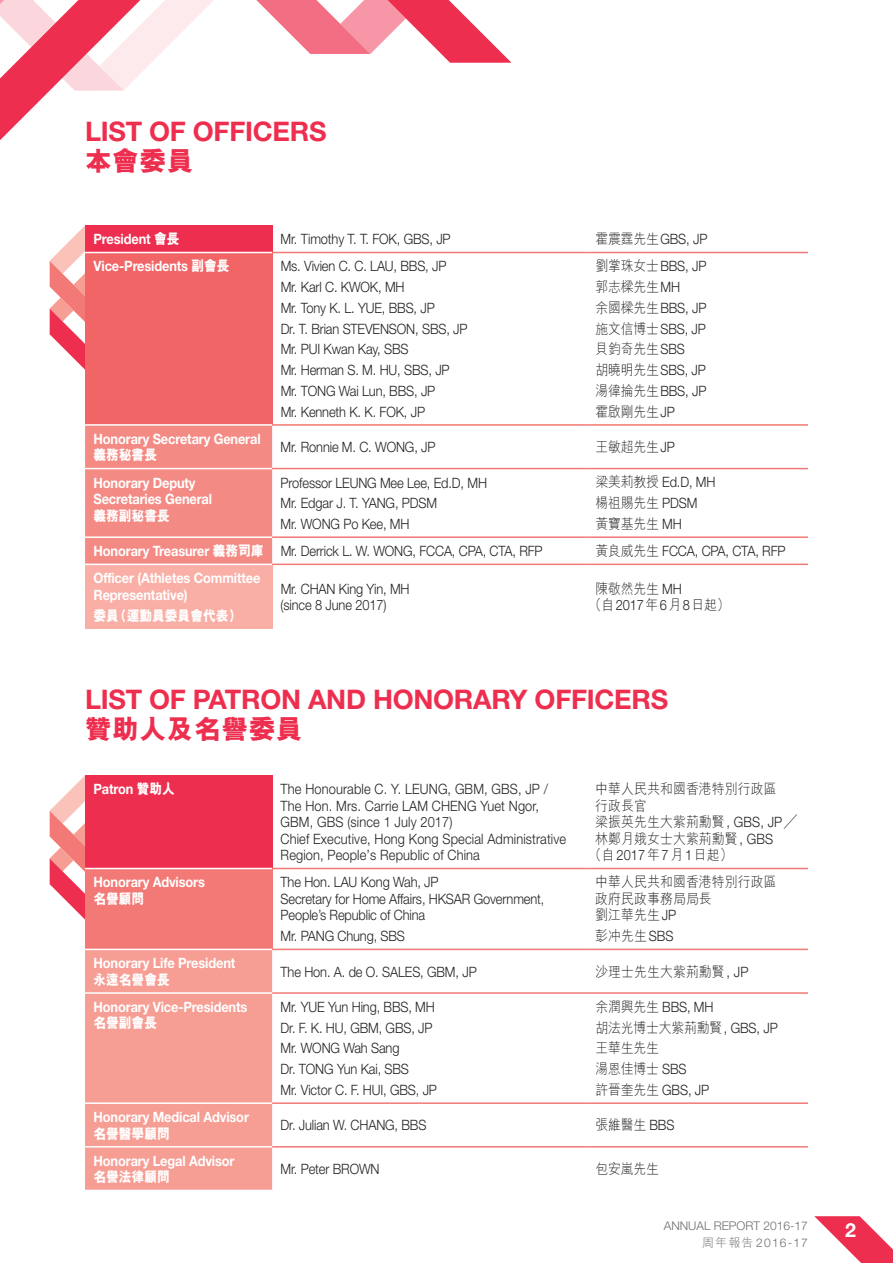
<style>
.page{position:relative;width:893px;height:1263px;background:#fff}
.page>*{position:absolute;margin:0;border:0;box-sizing:border-box;transform-origin:0 0}
.t1{font:700 27px "Helvetica Neue LT Std";letter-spacing:-.01em;color:#ee2e4e}
.t2{font:800 27px "M Hei HK";letter-spacing:.01em;color:#ee2e4e}
.t3{font:700 19.5px "Helvetica Neue LT Std";color:#fff}
.t4{font:300 14.25px/20.7px "Helvetica Neue LT Std";letter-spacing:-.01em;color:#231f20;scale:.9 1}
.t5{font:700 14.25px/16.5px "Helvetica Neue LT Std";letter-spacing:-.01em;color:#fff;scale:.9 1}
.t6{font:300 14.25px/16.5px "M Hei HK";letter-spacing:.01em;color:#231f20;scale:.9 1}
.t7{font:300 14.25px/16.5px "Helvetica Neue LT Std";letter-spacing:.01em;color:#231f20;scale:.9 1}
.t8{font:800 14.25px "M Hei HK";letter-spacing:-.01em;color:#fff;scale:.9 1}
.t9{font:300 14.25px/20.7px "M Hei HK";letter-spacing:-.01em;color:#231f20;scale:.9 1}
.t10{font:300 12px/16.5px "Helvetica Neue LT Std";color:#6c6d70;text-align:right}
.s1{font-family:"M Hei HK";font-weight:800}
.s2{font-family:"M Hei HK"}
.s3{font-family:"Helvetica Neue LT Std"}
.s4{font-weight:700;color:#fff}
.s5{font-family:"M Hei HK";font-weight:800;color:#fff}
.s6{font-family:"Helvetica Neue"}
</style>
<div class="page">
<svg style="left:0;top:0;width:511px;height:140px"></svg>
<svg style="left:814px;top:1216px;width:79px;height:47px"></svg>
<div style="left:85px;top:225px;width:187px;height:27px;background:#ee2e4e"></div>
<div style="left:85px;top:252px;width:187px;height:173px;background:#f16567"></div>
<div style="left:85px;top:426px;width:187px;height:138px;background:#f48a84"></div>
<div style="left:85px;top:564px;width:187px;height:65px;background:#f9afa6"></div>
<hr style="left:85px;top:252px;width:187px;height:1px;background:#fff">
<hr style="left:85px;top:424px;width:187px;height:2px;background:#fff">
<hr style="left:272px;top:252px;width:315px;height:1px;background:#f27975">
<hr style="left:587px;top:252px;width:221px;height:1px;background:#f27975">
<hr style="left:272px;top:424px;width:315px;height:2px;background:#f27975">
<hr style="left:587px;top:424px;width:221px;height:2px;background:#f27975">
<hr style="left:85px;top:468px;width:187px;height:1px;background:#fff">
<hr style="left:85px;top:536px;width:187px;height:2px;background:#fff">
<hr style="left:85px;top:564px;width:187px;height:1px;background:#fff">
<hr style="left:272px;top:468px;width:315px;height:1px;background:#f27975">
<hr style="left:587px;top:468px;width:221px;height:1px;background:#f27975">
<hr style="left:272px;top:536px;width:315px;height:2px;background:#f27975">
<hr style="left:587px;top:536px;width:221px;height:2px;background:#f27975">
<hr style="left:272px;top:564px;width:315px;height:1px;background:#f27975">
<hr style="left:587px;top:564px;width:221px;height:1px;background:#f27975">
<svg style="left:50px;top:226px;width:35px;height:144px"></svg>
<div style="left:85px;top:775px;width:187px;height:93px;background:#ee2e4e"></div>
<div style="left:85px;top:868px;width:187px;height:81px;background:#f27975"></div>
<div style="left:85px;top:950px;width:187px;height:240px;background:#f69d94"></div>
<hr style="left:85px;top:868px;width:187px;height:1px;background:#fff">
<hr style="left:272px;top:868px;width:315px;height:1px;background:#f27975">
<hr style="left:587px;top:868px;width:221px;height:1px;background:#f27975">
<hr style="left:272px;top:949px;width:315px;height:1px;background:#f27975">
<hr style="left:587px;top:949px;width:221px;height:1px;background:#f27975">
<hr style="left:85px;top:992px;width:187px;height:2px;background:#fff">
<hr style="left:85px;top:1102px;width:187px;height:2px;background:#fff">
<hr style="left:85px;top:1146px;width:187px;height:1px;background:#fff">
<hr style="left:272px;top:992px;width:315px;height:2px;background:#f27975">
<hr style="left:587px;top:992px;width:221px;height:2px;background:#f27975">
<hr style="left:272px;top:1102px;width:315px;height:2px;background:#f27975">
<hr style="left:587px;top:1102px;width:221px;height:2px;background:#f27975">
<hr style="left:272px;top:1146px;width:315px;height:1px;background:#f27975">
<hr style="left:587px;top:1146px;width:221px;height:1px;background:#f27975">
<svg style="left:50px;top:775px;width:35px;height:144px"></svg>
<h1 class="t1" style="left:85px;top:115px;width:243px">LIST OF OFFICERS</h1>
<h1 class="t2" style="left:85px;top:148px;width:110px">本會委員</h1>
<p class="t5" style="left:94px;top:231px;width:97px">President <span class="s1">會長</span></p>
<p class="t4" style="left:281px;top:229px;width:190px">Mr. Timothy T. T. FOK, GBS, JP</p>
<p class="t4" style="left:595px;top:229px;width:126px"><span class="s2">霍震霆先生</span>GBS, JP</p>
<p class="t5" style="left:94px;top:258px;width:153px">Vice-Presidents <span class="s1">副會長</span></p>
<p class="t4" style="left:281px;top:256px;width:209px">Ms. Vivien C. C. LAU, BBS, JP<br>Mr. Karl C. KWOK, MH<br>Mr. Tony K. L. YUE, BBS, JP<br>Dr. T. Brian STEVENSON, SBS, JP<br>Mr. PUI Kwan Kay, SBS<br>Mr. Herman S. M. HU, SBS, JP<br>Mr. TONG Wai Lun, BBS, JP<br>Mr. Kenneth K. K. FOK, JP</p>
<p class="t4" style="left:595px;top:256px;width:125px"><span class="s2">劉掌珠女士</span>BBS, JP</p>
<p class="t6" style="left:595px;top:278px;width:96px">郭志樑先生<span class="s3">MH</span></p>
<p class="t4" style="left:595px;top:297px;width:125px"><span class="s2">余國樑先生</span>BBS, JP<span class="s2">施文信博士</span>SBS, JP</p>
<p class="t6" style="left:595px;top:341px;width:101px">貝鈞奇先生<span class="s3">SBS</span></p>
<p class="t4" style="left:595px;top:359px;width:125px"><span class="s2">胡曉明先生</span>SBS, JP<span class="s2">湯徫掄先生</span>BBS, JP</p>
<p class="t6" style="left:595px;top:403px;width:90px">霍啟剛先生<span class="s3">JP</span></p>
<p class="t5" style="left:94px;top:430px;width:187px">Honorary Secretary General</p>
<p class="t8" style="left:94px;top:448px;width:72px">義務秘書長</p>
<p class="t5" style="left:94px;top:474px;width:133px">Honorary Deputy<br>Secretaries General</p>
<p class="t8" style="left:94px;top:508px;width:86px">義務副秘書長</p>
<p class="t4" style="left:281px;top:436px;width:174px">Mr. Ronnie M. C. WONG, JP</p>
<p class="t6" style="left:595px;top:438px;width:90px">王敏超先生<span class="s3">JP</span></p>
<p class="t4" style="left:281px;top:472px;width:231px">Professor LEUNG Mee Lee, Ed.D, MH<br>Mr. Edgar J. T. YANG, PDSM<br>Mr. WONG Po Kee, MH</p>
<p class="t4" style="left:595px;top:472px;width:135px"><span class="s2">梁美莉教授</span> Ed.D, MH</p>
<p class="t9" style="left:595px;top:492px;width:115px">楊祖賜先生 <span class="s3">PDSM</span>黃寶基先生 <span class="s3">MH</span></p>
<p class="t4" style="left:94px;top:540px;width:500px"><span class="s4">Honorary Treasurer</span> <span class="s5">義務司庫</span> Mr. Derrick L. W. WONG, FCCA, CPA, CTA, RFP</p>
<p class="t4" style="left:595px;top:540px;width:213px"><span class="s2">黃良威先生</span> FCCA, CPA, CTA, RFP</p>
<p class="t5" style="left:94px;top:570px;width:187px">Officer (Athletes Committee<br>Representative)</p>
<p class="t8" style="left:94px;top:608px;width:166px">委員（運動員委員會代表）</p>
<p class="t4" style="left:281px;top:580px;width:145px;line-height:16.5px">Mr. CHAN King Yin, MH (since 8 June 2017)</p>
<p class="t6" style="left:589px;top:580px;width:158px;text-indent:6px">陳敬然先生 <span class="s3">MH<br></span>（自<span class="s3">2017</span>年<span class="s3">6</span>月<span class="s3">8</span>日起）</p>
<h1 class="t1" style="left:85px;top:683px;width:585px">LIST OF PATRON AND HONORARY OFFICERS</h1>
<h1 class="t2" style="left:85px;top:716px;width:219px">贊助人及名譽委員</h1>
<p class="t5" style="left:94px;top:781px;width:92px">Patron <span class="s1">贊助人</span></p>
<p class="t7" style="left:281px;top:781px;width:319px">The Honourable C. Y. LEUNG, GBM, GBS, JP / The Hon. Mrs. Carrie LAM CHENG Yuet Ngor, GBM, GBS (since 1 July 2017)<br>Chief Executive, Hong Kong Special Administrative Region, People<span class="s6">’</span>s Republic of China</p>
<p class="t6" style="left:595px;top:781px;width:203px">中華人民共和國香港特別行政區</p>
<p class="t6" style="left:595px;top:797px;width:59px">行政長官</p>
<p class="t6" style="left:595px;top:814px;width:226px">梁振英先生大紫荊勳賢<span class="s3">, GBS, JP</span>╱</p>
<p class="t6" style="left:595px;top:830px;width:199px">林鄭月娥女士大紫荊勳賢<span class="s3">, GBS</span></p>
<p class="t6" style="left:589px;top:847px;width:161px">（自<span class="s3">2017</span>年<span class="s3">7</span>月<span class="s3">1</span>日起）</p>
<p class="t5" style="left:94px;top:874px;width:125px">Honorary Advisors</p>
<p class="t8" style="left:94px;top:891px;width:58px">名譽顧問</p>
<p class="t5" style="left:94px;top:955px;width:159px">Honorary Life President</p>
<p class="t8" style="left:94px;top:972px;width:86px">永遠名譽會長</p>
<p class="t5" style="left:94px;top:998px;width:172px">Honorary Vice-Presidents</p>
<p class="t8" style="left:94px;top:1016px;width:72px">名譽副會長</p>
<p class="t5" style="left:94px;top:1108px;width:174px">Honorary Medical Advisor</p>
<p class="t8" style="left:94px;top:1126px;width:86px">名譽醫學顧問</p>
<p class="t5" style="left:94px;top:1152px;width:158px">Honorary Legal Advisor</p>
<p class="t8" style="left:94px;top:1170px;width:86px">名譽法律顧問</p>
<p class="t4" style="left:281px;top:874px;width:295px;line-height:16.5px">The Hon. LAU Kong Wah, JP<br>Secretary for Home Affairs, HKSAR Government,<br>People’s Republic of China</p>
<p class="t4" style="left:281px;top:925px;width:140px">Mr. PANG Chung, SBS</p>
<p class="t6" style="left:595px;top:874px;width:203px">中華人民共和國香港特別行政區政府民政事務局局長<br>劉江華先生<span class="s3">JP</span></p>
<p class="t6" style="left:595px;top:927px;width:89px">彭冲先生<span class="s3">SBS</span></p>
<p class="t4" style="left:281px;top:961px;width:219px">The Hon. A. de O. SALES, GBM, JP</p>
<p class="t6" style="left:595px;top:963px;width:172px">沙理士先生大紫荊勳賢<span class="s3">, JP</span></p>
<p class="t4" style="left:281px;top:996px;width:175px">Mr. YUE Yun Hing, BBS, MH<br>Dr. F. K. HU, GBM, GBS, JP<br>Mr. WONG Wah Sang<br>Dr. TONG Yun Kai, SBS<br>Mr. Victor C. F. HUI, GBS, JP</p>
<p class="t4" style="left:595px;top:996px;width:133px"><span class="s2">余潤興先生</span> BBS, MH</p>
<p class="t9" style="left:595px;top:1017px;width:204px">胡法光博士大紫荊勳賢<span class="s3">, GBS, JP</span>王華生先生<br>湯恩佳博士 <span class="s3">SBS</span></p>
<p class="t4" style="left:595px;top:1079px;width:128px"><span class="s2">許晉奎先生</span> GBS, JP</p>
<p class="t4" style="left:281px;top:1115px;width:163px">Dr. Julian W. CHANG, BBS</p>
<p class="t6" style="left:595px;top:1117px;width:89px">張維醫生 <span class="s3">BBS</span></p>
<p class="t4" style="left:281px;top:1158px;width:111px">Mr. Peter BROWN</p>
<p class="t6" style="left:595px;top:1160px;width:72px">包安嵐先生</p>
<p class="t10" style="left:664px;top:1218px;width:146px">ANNUAL REPORT 2016-17<span class="s2">周年報告</span> 2016-17</p>
<h2 class="t3" style="left:845px;top:1217px;width:12px">2</h2>
</div>
